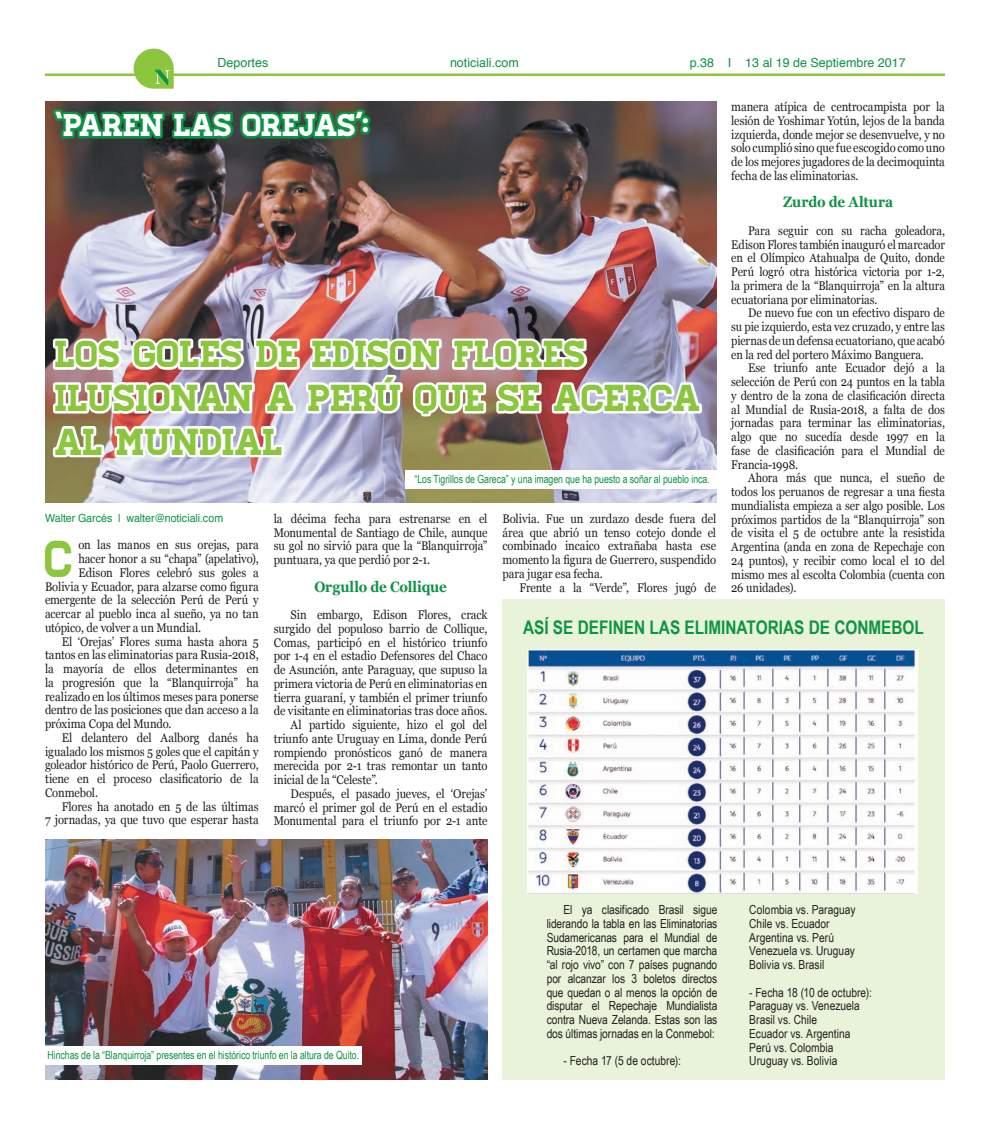
<style>
.page{position:relative;width:990px;height:1125px;background:#fff}
.page>*{position:absolute;margin:0;border:0;box-sizing:border-box;transform-origin:0 0}
.t1{font:51.75px "Homestead";color:#8bc63e;scale:.9 1}
.t2{font:37.5px/43.8px "Homestead";letter-spacing:-.005em;color:#8bc63e}
.t3{font:31.25px "Homestead";letter-spacing:-.015em;color:#fff}
.t4{font:700 18.75px "Arial Narrow";color:#0d9344}
.t5{font:700 15px "Georgia";letter-spacing:-.005em;color:#0d9344;scale:.9 1}
.t6{font:12.5px/13.8px "Georgia";letter-spacing:-.005em;color:#231f20;text-align:justify;scale:.9 1}
.t7{font:12.5px/13.8px "Georgia";letter-spacing:-.005em;color:#231f20;text-align:justify;scale:.89 1}
.t8{font:12.5px/13.8px "Arial Narrow";color:#231f20}
.t9{font:12.5px "Helvetica";color:#0d9344}
.t10{font:11.25px "Arial Narrow";letter-spacing:-.005em;color:#0d9344;scale:.95 1}
.t11{font:11.25px "Helvetica";color:#0d9344;scale:.95 1}
</style>
<div class="page">
<hr style="left:45px;top:73px;width:900px;height:3px;background:#8bc63e">
<svg style="left:134px;top:49px;width:40px;height:40px"></svg>
<div style="left:502px;top:599px;width:443px;height:481px;background:#e8f3d9"></div>
<img style="left:528px;top:649px;width:389px;height:245px">
<img style="left:45px;top:839px;width:443px;height:241px">
<div style="left:45px;top:1046px;width:317px;height:18px;background:#fff"></div>
<img style="left:45px;top:102px;width:671px;height:400px">
<div style="left:406px;top:470px;width:313px;height:18px;background:#fff"></div>
<svg style="left:49px;top:105px;width:326px;height:40px;background:#246b3f"></svg>
<img style="left:50px;top:334px;width:654px;height:128px">
<p class="t9" style="left:218px;top:53px;width:52px">Deportes</p>
<p class="t9" style="left:450px;top:53px;width:70px">noticiali.com</p>
<p class="t9" style="left:690px;top:53px;width:218px">p.38 I 13 al 19 de Septiembre 2017</p>
<p class="t6" style="left:731px;top:99px;width:239px">manera atípica de centrocampista por la lesión de Yoshimar Yotún, lejos de la banda izquierda, donde mejor se desenvuelve, y no solo cumplió sino que fue escogido como uno de los mejores jugadores de la decimoquinta fecha de las eliminatorias.</p>
<p class="t5" style="left:783px;top:191px;width:124px">Zurdo de Altura</p>
<p class="t7" style="left:731px;top:223px;width:242px;text-indent:17px">Para seguir con su racha goleadora, Edison Flores también inauguró el marcador en el Olímpico Atahualpa de Quito, donde Perú logró otra histórica victoria por 1-2, la primera de la “Blanquirroja” en la altura ecuatoriana por eliminatorias.</p>
<p class="t7" style="left:731px;top:306px;width:242px;text-indent:17px">De nuevo fue con un efectivo disparo de su pie izquierdo, esta vez cruzado, y entre las piernas de un defensa ecuatoriano, que acabó en la red del portero Máximo Banguera.</p>
<p class="t7" style="left:731px;top:361px;width:242px;text-indent:17px">Ese triunfo ante Ecuador dejó a la selección de Perú con 24 puntos en la tabla y dentro de la zona de clasificación directa al Mundial de Rusia-2018, a falta de dos jornadas para terminar las eliminatorias, algo que no sucedía desde 1997 en la fase de clasificación para el Mundial de Francia-1998.</p>
<p class="t7" style="left:731px;top:471px;width:242px;text-indent:17px">Ahora más que nunca, el sueño de todos los peruanos de regresar a una fiesta mundialista empieza a ser algo posible. Los próximos partidos de la “Blanquirroja” son de visita el 5 de octubre ante la resistida Argentina (anda en zona de Repechaje con 24 puntos), y recibir como local el 10 del mismo mes al escolta Colombia (cuenta con 26 unidades).</p>
<h3 class="t3" style="left:55px;top:107px;width:316px">‘PAREN LAS OREJAS’:</h3>
<h2 class="t2" style="left:55px;top:333px;width:648px">LOS GOLES DE EDISON FLORES<br>ILUSIONAN A PERÚ QUE SE ACERCA<br>AL MUNDIAL</h2>
<p class="t10" style="left:415px;top:471px;width:312px">“Los Tigrillos de Gareca” y una imagen que ha puesto a soñar al pueblo inca.</p>
<p class="t6" style="left:274px;top:511px;width:239px">la décima fecha para estrenarse en el Monumental de Santiago de Chile, aunque su gol no sirvió para que la “Blanquirroja” puntuara, ya que perdió por 2-1.</p>
<p class="t5" style="left:314px;top:575px;width:149px">Orgullo de Collique</p>
<p class="t6" style="left:291px;top:607px;width:220px">Sin embargo, Edison Flores, crack</p>
<p class="t6" style="left:274px;top:621px;width:239px">surgido del populoso barrio de Collique,</p>
<p class="t6" style="left:274px;top:635px;width:239px">Comas, participó en el histórico triunfo</p>
<p class="t6" style="left:274px;top:649px;width:239px">por 1-4 en el estadio Defensores del Chaco</p>
<p class="t6" style="left:274px;top:662px;width:239px">de Asunción, ante Paraguay, que supuso la</p>
<p class="t6" style="left:274px;top:676px;width:239px">primera victoria de Perú en eliminatorias en</p>
<p class="t6" style="left:274px;top:690px;width:239px">tierra guaraní, y también el primer triunfo</p>
<p class="t6" style="left:274px;top:704px;width:239px">de visitante en eliminatorias tras doce años.</p>
<p class="t6" style="left:291px;top:717px;width:220px">Al partido siguiente, hizo el gol del</p>
<p class="t6" style="left:274px;top:731px;width:239px">triunfo ante Uruguay en Lima, donde Perú</p>
<p class="t6" style="left:274px;top:745px;width:239px">rompiendo pronósticos ganó de manera</p>
<p class="t6" style="left:274px;top:759px;width:239px">merecida por 2-1 tras remontar un tanto</p>
<p class="t6" style="left:274px;top:772px;width:117px">inicial de la “Celeste”.</p>
<p class="t6" style="left:291px;top:786px;width:220px">Después, el pasado jueves, el ‘Orejas’</p>
<p class="t6" style="left:274px;top:800px;width:239px">marcó el primer gol de Perú en el estadio</p>
<p class="t6" style="left:274px;top:814px;width:239px">Monumental para el triunfo por 2-1 ante</p>
<p class="t6" style="left:502px;top:511px;width:239px">Bolivia. Fue un zurdazo desde fuera del área que abrió un tenso cotejo donde el combinado incaico extrañaba hasta ese momento la figura de Guerrero, suspendido para jugar esa fecha.</p>
<p class="t6" style="left:519px;top:580px;width:220px">Frente a la “Verde”, Flores jugó de</p>
<p class="t11" style="left:45px;top:509px;width:189px">Walter Garcés | walter@noticiali.com</p>
<h1 class="t1" style="left:45px;top:529px;width:33px">C</h1>
<p class="t6" style="left:78px;top:538px;width:202px">on las manos en sus orejas, para</p>
<p class="t6" style="left:78px;top:551px;width:202px">hacer honor a su “chapa” (apelativo),</p>
<p class="t6" style="left:78px;top:565px;width:202px">Edison Flores celebró sus goles a</p>
<p class="t6" style="left:45px;top:579px;width:239px">Bolivia y Ecuador, para alzarse como figura</p>
<p class="t6" style="left:45px;top:593px;width:239px">emergente de la selección Perú de Perú y</p>
<p class="t6" style="left:45px;top:606px;width:239px">acercar al pueblo inca al sueño, ya no tan</p>
<p class="t6" style="left:45px;top:620px;width:175px">utópico, de volver a un Mundial.</p>
<p class="t6" style="left:62px;top:634px;width:220px">El ‘Orejas’ Flores suma hasta ahora 5</p>
<p class="t6" style="left:45px;top:648px;width:239px">tantos en las eliminatorias para Rusia-2018,</p>
<p class="t6" style="left:45px;top:661px;width:239px">la mayoría de ellos determinantes en</p>
<p class="t6" style="left:45px;top:675px;width:239px">la progresión que la “Blanquirroja” ha</p>
<p class="t6" style="left:45px;top:689px;width:239px">realizado en los últimos meses para ponerse</p>
<p class="t6" style="left:45px;top:703px;width:239px">dentro de las posiciones que dan acceso a la</p>
<p class="t6" style="left:45px;top:716px;width:142px">próxima Copa del Mundo.</p>
<p class="t6" style="left:62px;top:730px;width:220px">El delantero del Aalborg danés ha</p>
<p class="t6" style="left:45px;top:744px;width:239px">igualado los mismos 5 goles que el capitán y</p>
<p class="t6" style="left:45px;top:758px;width:239px">goleador histórico de Perú, Paolo Guerrero,</p>
<p class="t6" style="left:45px;top:771px;width:239px">tiene en el proceso clasificatorio de la</p>
<p class="t6" style="left:45px;top:785px;width:60px">Conmebol.</p>
<p class="t6" style="left:62px;top:799px;width:220px">Flores ha anotado en 5 de las últimas</p>
<p class="t6" style="left:45px;top:813px;width:239px">7 jornadas, ya que tuvo que esperar hasta</p>
<h3 class="t4" style="left:523px;top:613px;width:402px">ASÍ SE DEFINEN LAS ELIMINATORIAS DE CONMEBOL</h3>
<p class="t10" style="left:48px;top:1047px;width:330px">Hinchas de la “Blanquirroja” presentes en el histórico triunfo en la altura de Quito.</p>
<p class="t8" style="left:547px;top:902px;width:172px;text-align:justify;text-indent:17px">El ya clasificado Brasil sigue liderando la tabla en las Eliminatorias Sudamericanas para el Mundial de Rusia-2018, un certamen que marcha “al rojo vivo” con 7 países pugnando por alcanzar los 3 boletos directos que quedan o al menos la opción de disputar el Repechaje Mundialista contra Nueva Zelanda. Estas son las dos últimas jornadas en la Conmebol:</p>
<p class="t8" style="left:564px;top:1054px;width:119px">- Fecha 17 (5 de octubre):</p>
<p class="t8" style="left:749px;top:902px;width:108px">Colombia vs. Paraguay<br>Chile vs. Ecuador<br>Argentina vs. Perú<br>Venezuela vs. Uruguay<br>Bolivia vs. Brasil</p>
<p class="t8" style="left:749px;top:985px;width:124px">- Fecha 18 (10 de octubre):<br>Paraguay vs. Venezuela<br>Brasil vs. Chile<br>Ecuador vs. Argentina<br>Perú vs. Colombia<br>Uruguay vs. Bolivia</p>
</div>
